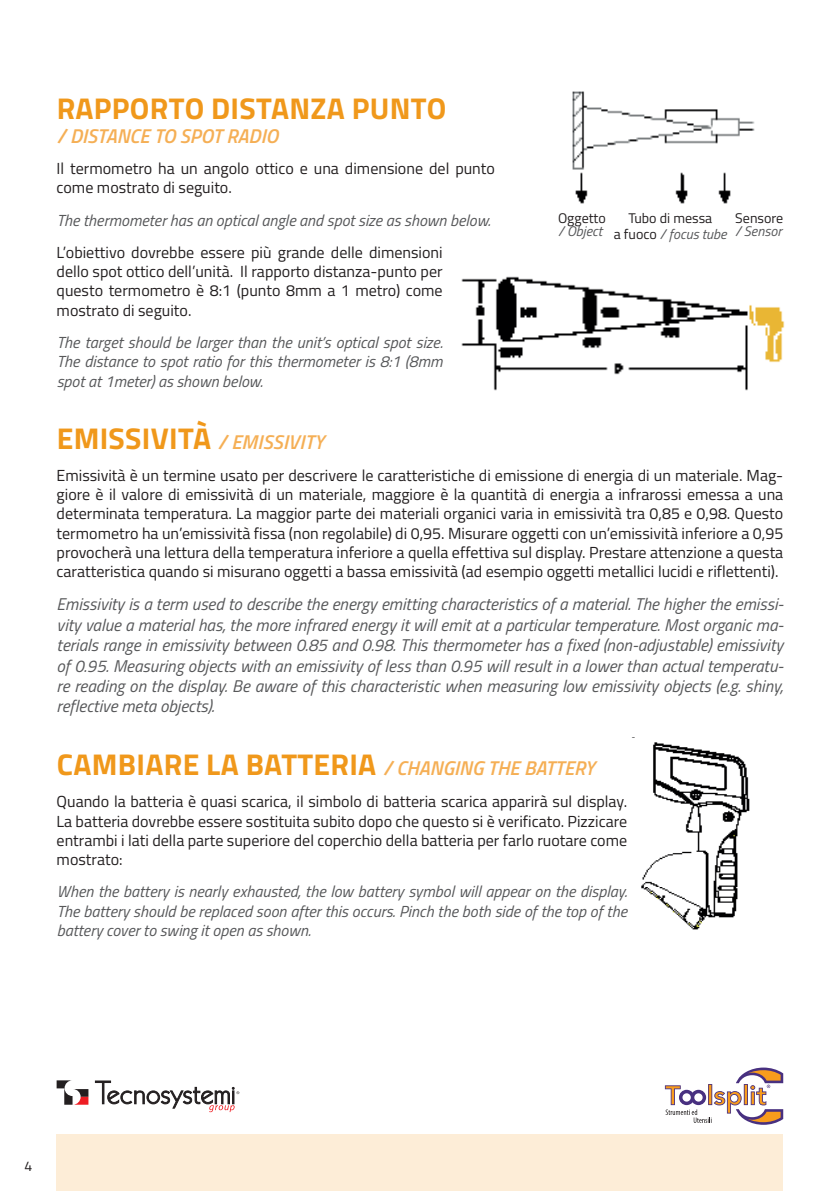
<style>
.page{position:relative;width:840px;height:1191px;background:#fff}
.page>*{position:absolute;margin:0;border:0;box-sizing:border-box;transform-origin:0 0}
.t1{font:700 30px "Titillium Web";letter-spacing:.01em;color:#f0981b}
.t2{font:italic 600 20px "Titillium Web";color:#f5af55}
.t3{font:italic 17px/20.4px "Titillium Web";color:#57585a;text-align:justify}
.t4{font:16px/19.2px "Titillium Web";color:#231f20;text-align:justify}
.t5{font:italic 16px/19.2px "Titillium Web";color:#57585a;text-align:justify}
.t6{font:italic 14px/13px "Titillium Web";color:#57585a;text-align:right}
.t7{font:14px "Titillium Web";color:#231f20}
.s1{font-weight:700;font-style:normal;font-size:30px;color:#f0981b}
.s2{font-style:normal;color:#231f20}
</style>
<div class="page">
<svg style="left:57px;top:1080px;width:31px;height:24px"></svg>
<svg style="left:95px;top:1080px;width:144px;height:32px"></svg>
<svg style="left:664px;top:1067px;width:118px;height:57px"></svg>
<div style="left:57px;top:1134px;width:725px;height:57px;background:#fdedd7"></div>
<img style="left:461px;top:276px;width:324px;height:115px">
<img style="left:632px;top:737px;width:118px;height:193px">
<img style="left:572px;top:91px;width:183px;height:113px">
<h1 class="t1" style="left:57px;top:86px;width:391px">RAPPORTO DISTANZA PUNTO</h1>
<p class="t2" style="left:57px;top:121px;width:223px">/ DISTANCE TO SPOT RADIO</p>
<p class="t4" style="left:57px;top:158px;width:439px">Il termometro ha un angolo ottico e una dimensione del punto come mostrato di seguito.</p>
<p class="t5" style="left:57px;top:210px;width:435px">The thermometer has an optical angle and spot size as shown below.</p>
<p class="t4" style="left:57px;top:242px;width:387px">L’obiettivo dovrebbe essere più grande delle dimensioni dello spot ottico dell’unità. Il rapporto distanza-punto per questo termometro è 8:1 (punto 8mm a 1 metro) come mostrato di seguito.</p>
<p class="t5" style="left:57px;top:332px;width:387px">The target should be larger than the unit’s optical spot size.<br>The distance to spot ratio for this thermometer is 8:1 (8mm spot at 1meter) as shown below.</p>
<p class="t2" style="left:57px;top:426px;width:269px"><span class="s1">EMISSIVITÀ</span> / EMISSIVITY</p>
<p class="t7" style="left:557px;top:207px;width:49px">Oggetto</p>
<p class="t7" style="left:628px;top:207px;width:85px">Tubo di messa</p>
<p class="t6" style="left:557px;top:210px;width:226px"><span class="s2">Sensore<br></span>/ Object <span class="s2">a fuoco</span> / focus tube / Sensor</p>
<p class="t4" style="left:57px;top:465px;width:727px">Emissività è un termine usato per descrivere le caratteristiche di emissione di energia di un materiale. Mag&shy;giore è il valore di emissività di un materiale, maggiore è la quantità di energia a infrarossi emessa a una determinata temperatura. La maggior parte dei materiali organici varia in emissività tra 0,85 e 0,98. Questo termometro ha un’emissività fissa (non regolabile) di 0,95. Misurare oggetti con un’emissività inferiore a 0,95 provocherà una lettura della temperatura inferiore a quella effettiva sul display. Prestare attenzione a questa caratteristica quando si misurano oggetti a bassa emissività (ad esempio oggetti metallici lucidi e riflettenti).</p>
<p class="t3" style="left:57px;top:593px;width:728px">Emissivity is a term used to describe the energy emitting characteristics of a material. The higher the emissi&shy;vity value a material has, the more infrared energy it will emit at a particular temperature. Most organic ma&shy;terials range in emissivity between 0.85 and 0.98. This thermometer has a fixed (non-adjustable) emissivity of 0.95. Measuring objects with an emissivity of less than 0.95 will result in a lower than actual temperatu&shy;re reading on the display. Be aware of this characteristic when measuring low emissivity objects (e.g. shiny, reflective meta objects).</p>
<p class="t2" style="left:57px;top:752px;width:539px"><span class="s1">CAMBIARE LA BATTERIA</span> / CHANGING THE BATTERY</p>
<p class="t4" style="left:57px;top:791px;width:571px">Quando la batteria è quasi scarica, il simbolo di batteria scarica apparirà sul display.<br>La batteria dovrebbe essere sostituita subito dopo che questo si è verificato. Pizzicare entrambi i lati della parte superiore del coperchio della batteria per farlo ruotare come mostrato:</p>
<p class="t5" style="left:57px;top:881px;width:571px">When the battery is nearly exhausted, the low battery symbol will appear on the display.<br>The battery should be replaced soon after this occurs. Pinch the both side of the top of the battery cover to swing it open as shown.</p>
<p class="t7" style="left:24px;top:1156px;width:9px">4</p>
</div>
